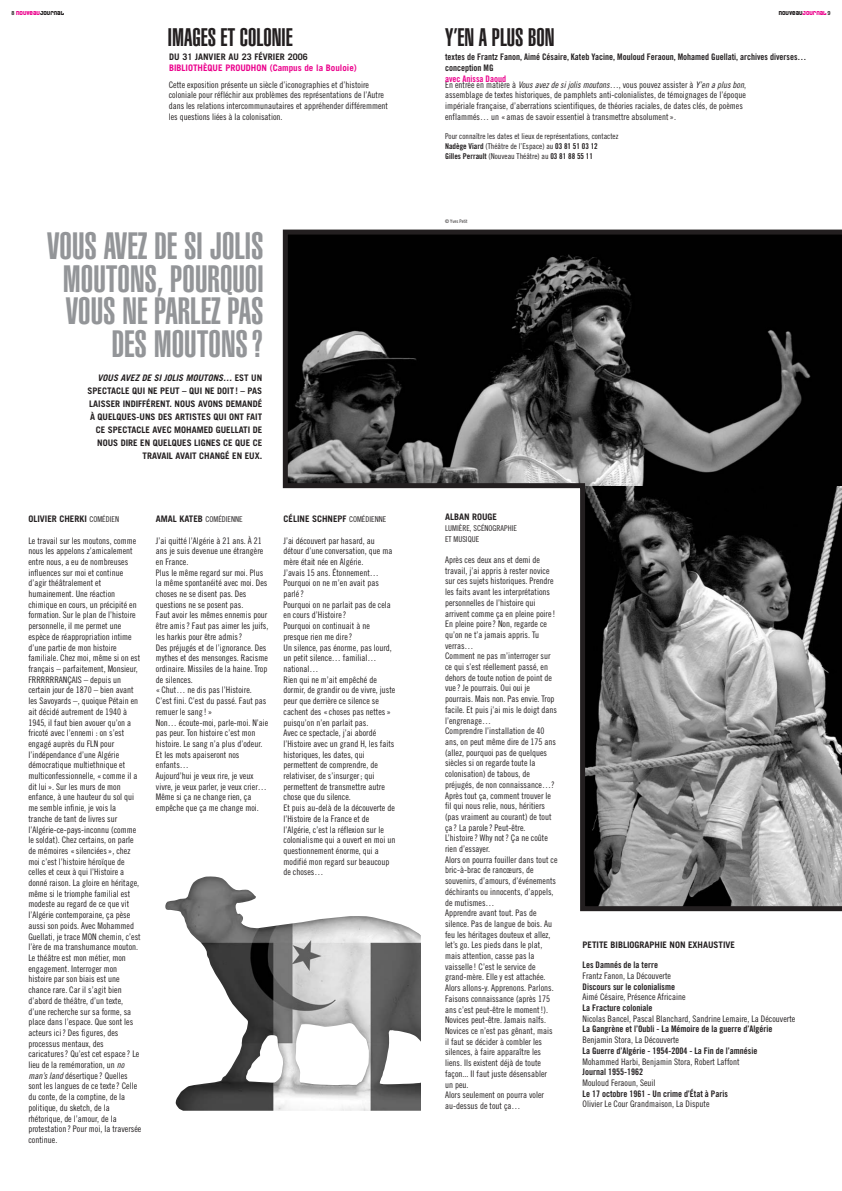
<style>
.page{position:relative;width:842px;height:1191px;background:#fff}
.page>*{position:absolute;margin:0;border:0;box-sizing:border-box;transform-origin:0 0}
.t1{font:900 extra-condensed 37.5px/32.8px "Helvetica";color:#939598;text-align:right}
.t2{font:900 extra-condensed 25px "Helvetica";color:#231f20}
.t3{font:9px/10.7px "Trade Gothic Cond Eighteen";color:#231f20}
.t4{font:700 9px/13px "Trade Gothic";color:#231f20;text-align:right}
.t5{font:9px/10.8px "Trade Gothic Bold Cond Twenty";color:#231f20}
.t6{font:700 9px/10.8px "Trade Gothic";color:#ec008c}
.t7{font:8px/10px "Trade Gothic Cond Eighteen";color:#231f20}
.t8{font:5.5px "World One";color:#ec008c}
.t9{font:5.5px "World One";color:#231f20}
.t10{font:5px "Trade Gothic Cond Eighteen";color:#231f20}
.s1{font-family:"Trade Gothic";font-weight:700;color:#231f20}
.s2{color:#231f20}
.s3{color:#ec008c}
.s4{font-family:"Trade Gothic";font-weight:700}
.s5{font-style:italic}
.s6{font-family:"Trade Gothic Cond Eighteen";font-weight:400;font-size:8px}
.s7{font-family:"Trade Gothic";font-weight:700;font-size:9px}
.s8{font-family:"Trade Gothic Bold Cond Twenty"}
</style>
<div class="page">
<img style="left:165px;top:876px;width:256px;height:234px">
<svg style="left:280px;top:229px;width:562px;height:684px"></svg>
<p class="t8" style="left:11px;top:10px;width:54px"><span class="s1">8</span> NOUVEAU<span class="s2">JOURNAL</span></p>
<p class="t9" style="left:779px;top:10px;width:53px">NOUVEAU<span class="s3">JOURNAL</span> <span class="s4">9</span></p>
<p class="t2" style="left:168px;top:28px;width:126px">IMAGES ET COLONIE</p>
<p class="t2" style="left:445px;top:28px;width:111px">Y’EN A PLUS BON</p>
<p class="t6" style="left:169px;top:52px;width:189px"><span class="s2">DU 31 JANVIER AU 23 FÉVRIER 2006<br></span>BIBLIOTHÈQUE PROUDHON (Campus de la Bouloie)</p>
<p class="t3" style="left:169px;top:80px;width:221px">Cette exposition présente un siècle d’iconographies et d’histoire coloniale pour réfléchir aux problèmes des représentations de l’Autre dans les relations intercommunautaires et appréhender différemment les questions liées à la colonisation.</p>
<p class="t1" style="left:47px;top:231px;width:218px">VOUS AVEZ DE SI JOLIS<br>MOUTONS, POURQUOI<br>VOUS NE PARLEZ PAS<br>DES MOUTONS?</p>
<p class="t4" style="left:88px;top:372px;width:176px"><span class="s5">VOUS AVEZ DE SI JOLIS MOUTONS…</span> E S T U N SPECTACLE QUI NE PEUT – QUI NE DOIT ! – PAS LAISSER INDIFFÉRENT. NOUS AVONS DEMANDÉ À QUELQUES-UNS DES ARTISTES QUI ONT FAIT CE SPECTACLE AVEC MOHAMED GUELLATI DE NOUS DIRE EN QUELQUES LIGNES CE QUE CE TRAVAIL AVAIT CHANGÉ EN EUX.</p>
<p class="t4" style="left:28px;top:513px;width:92px">OLIVIER CHERKI <span class="s6">COMÉDIEN</span></p>
<p class="t3" style="left:28px;top:536px;width:115px">Le travail sur les moutons, comme nous les appelons z’amicalement entre nous, a eu de nombreuses influences sur moi et continue d’agir théâtralement et humainement. Une réaction chimique en cours, un précipité en formation. Sur le plan de l’histoire personnelle, il me permet une espèce de réappropriation intime d’une partie de mon histoire familiale. Chez moi, même si on est français – parfaitement, Monsieur,<br>FRRRRRRANÇAIS – depuis un certain jour de 1870 – bien avant les Savoyards –, quoique Pétain en ait décidé autrement de 1940 à<br>1945, il faut bien avouer qu’on a fricoté avec l’ennemi : on s’est engagé auprès du FLN pour l’indépendance d’une Algérie démocratique multiethnique et multiconfessionnelle, « comme il a dit lui ». Sur les murs de mon enfance, à une hauteur du sol qui me semble infinie, je vois la tranche de tant de livres sur l’Algérie-ce-pays-inconnu (comme le soldat). Chez certains, on parle de mémoires « silenciées », chez moi c’est l’histoire héroïque de celles et ceux à qui l’Histoire a donné raison. La gloire en héritage, même si le triomphe familial est modeste au regard de ce que vit l’Algérie contemporaine, ça pèse aussi son poids. Avec Mohammed<br>Guellati, je trace MON chemin, c’est l’ère de ma transhumance mouton.<br>Le théâtre est mon métier, mon engagement. Interroger mon histoire par son biais est une chance rare. Car il s’agit bien d’abord de théâtre, d’un texte, d’une recherche sur sa forme, sa place dans l’espace. Que sont les acteurs ici ? Des figures, des processus mentaux, des caricatures ? Qu’est cet espace ? Le lieu de la remémoration, un <span class="s5">no man’s land</span>désertique ? Quelles sont les langues de ce texte ? Celle du conte, de la comptine, de la politique, du sketch, de la rhétorique, de l’amour, de la protestation ? Pour moi, la traversée continue.</p>
<p class="t7" style="left:156px;top:515px;width:88px"><span class="s7">AMAL KATEB</span> COMÉDIENNE</p>
<p class="t3" style="left:156px;top:536px;width:114px">J’ai quitté l’Algérie à 21 ans. À 21 ans je suis devenue une étrangère en France.<br>Plus le même regard sur moi. Plus la même spontanéité avec moi. Des choses ne se disent pas. Des questions ne se posent pas.<br>Faut avoir les mêmes ennemis pour être amis ? Faut pas aimer les juifs, les harkis pour être admis ?<br>Des préjugés et de l’ignorance. Des mythes et des mensonges. Racisme ordinaire. Missiles de la haine. Trop de silences.<br>« Chut… ne dis pas l’Histoire.<br>C’est fini. C’est du passé. Faut pas remuer le sang !»<br>Non… écoute-moi, parle-moi. N’aie pas peur. Ton histoire c’est mon histoire. Le sang n’a plus d’odeur.<br>Et les mots apaiseront nos enfants…<br>Aujourd’hui je veux rire, je veux vivre, je veux parler, je veux crier…<br>Même si ça ne change rien, ça empêche que ça me change moi.</p>
<p class="t4" style="left:283px;top:513px;width:104px">CÉLINE SCHNEPF <span class="s6">COMÉDIENNE</span></p>
<p class="t3" style="left:283px;top:536px;width:113px">J’ai découvert par hasard, au détour d’une conversation, que ma mère était née en Algérie.<br>J’avais 15 ans. Étonnement…<br>Pourquoi on ne m’en avait pas parlé ?<br>Pourquoi on ne parlait pas de cela en cours d’Histoire ?<br>Pourquoi on continuait à ne presque rien me dire ?<br>Un silence, pas énorme, pas lourd, un petit silence… familial… national…<br>Rien qui ne m’ait empêché de dormir, de grandir ou de vivre, juste peur que derrière ce silence se cachent des « choses pas nettes » puisqu’on n’en parlait pas.<br>Avec ce spectacle, j’ai abordé l’Histoire avec un grand H, les faits historiques, les dates, qui permettent de comprendre, de relativiser, de s’insurger ; qui permettent de transmettre autre chose que du silence.<br>Et puis au-delà de la découverte de l’Histoire de la France et de l’Algérie, c’est la réflexion sur le colonialisme qui a ouvert en moi un questionnement énorme, qui a modifié mon regard sur beaucoup de choses…</p>
<p class="t5" style="left:445px;top:52px;width:363px">textes de Frantz Fanon, Aimé Césaire, Kateb Yacine, Mouloud Feraoun, Mohamed Guellati, archives diverses… conception MG<br><span class="s3">avec Anissa Daoud</span></p>
<p class="t3" style="left:445px;top:80px;width:302px">En entrée en matière à <span class="s5">Vous avezde sijolis moutons…</span>, vous pouvez assister à <span class="s5">Y’en a plus bon</span>, assemblage de textes historiques, de pamphlets anti-colonialistes, de témoignages de l’époque impériale française, d’aberrations scientifiques, de théories raciales, de dates clés, de poèmes enflammés… un « amas de savoir essentiel à transmettre absolument ».</p>
<p class="t7" style="left:445px;top:131px;width:175px">Pour connaître les dates et lieux de représentations, contactez<br><span class="s8">Nadège Viard</span> (Théâtre de l’Espace) au <span class="s8">03 81 51 03 12<br>Gilles Perrault</span> (Nouveau Théâtre) au <span class="s8">03 81 88 55 11</span></p>
<p class="t10" style="left:445px;top:219px;width:24px">© Yves Petit</p>
<p class="t4" style="left:445px;top:511px;width:54px">ALBAN ROUGE</p>
<p class="t7" style="left:445px;top:523px;width:73px;line-height:10.7px">LUMIÈRE, SCÉNOGRAPHIE<br>ET MUSIQUE</p>
<p class="t3" style="left:445px;top:555px;width:114px">Après ces deux ans et demi de travail, j’ai appris à rester novice sur ces sujets historiques. Prendre les faits avant les interprétations personnelles de l’histoire qui arrivent comme ça en pleine poire !<br>En pleine poire ? Non, regarde ce qu’on ne t’a jamais appris. Tu verras…<br>Comment ne pas m’interroger sur ce qui s’est réellement passé, en dehors de toute notion de point de vue ? Je pourrais. Oui oui je pourrais. Mais non. Pas envie. Trop facile. Et puis j’ai mis le doigt dans l’engrenage…<br>Comprendre l’installation de 40 ans, on peut même dire de 175 ans (allez, pourquoi pas de quelques siècles si on regarde toute la colonisation) de tabous, de préjugés, de non connaissance…?<br>Après tout ça, comment trouver le fil qui nous relie, nous, héritiers (pas vraiment au courant) de tout ça ? La parole ? Peut-être.<br>L’histoire ? Why not ? Ça ne coûte rien d’essayer.<br>Alors on pourra fouiller dans tout ce bric-à-brac de rancœurs, de souvenirs, d’amours, d’événements déchirants ou innocents, d’appels, de mutismes…<br>Apprendre avant tout. Pas de silence. Pas de langue de bois. Au feu les héritages douteux et allez, let’s go. Les pieds dans le plat, mais attention, casse pas la vaisselle ! C’est le service de grand-mère. Elle y est attachée.<br>Alors allons-y. Apprenons. Parlons.<br>Faisons connaissance (après 175 ans c’est peut-être le moment !).<br>Novices peut-être. Jamais naïfs.<br>Novices ce n’est pas gênant, mais il faut se décider à combler les silences, à faire apparaître les liens. Ils existent déjà de toute façon... Il faut juste désensabler<br>un peu.<br>Alors seulement on pourra voler au-dessus de tout ça…</p>
<p class="t4" style="left:583px;top:938px;width:154px">PETITE BIBLIOGRAPHIE NON EXHAUSTIVE</p>
<p class="t3" style="left:583px;top:960px;width:214px"><span class="s8">Les Damnés de la terre<br></span>Frantz Fanon, La Découverte<br><span class="s8">Discours sur le colonialisme<br></span>Aimé Césaire, Présence Africaine<br><span class="s8">La Fracture coloniale<br></span>Nicolas Bancel, Pascal Blanchard, Sandrine Lemaire, La Découverte <span class="s8">La Gangrène et l’Oubli - La Mémoire de la guerre d’Algérie </span>Benjamin Stora, La Découverte<br><span class="s8">La Guerre d’Algérie - 1954-2004 - La Fin de l’amnésie </span>Mohammed Harbi, Benjamin Stora, Robert Laffont<br><span class="s8">Journal 1955-1962<br></span>Mouloud Feraoun, Seuil<br><span class="s8">Le 17 octobre 1961 - Un crime d’État à Paris<br></span>Olivier Le Cour Grandmaison, La Dispute</p>
</div>
